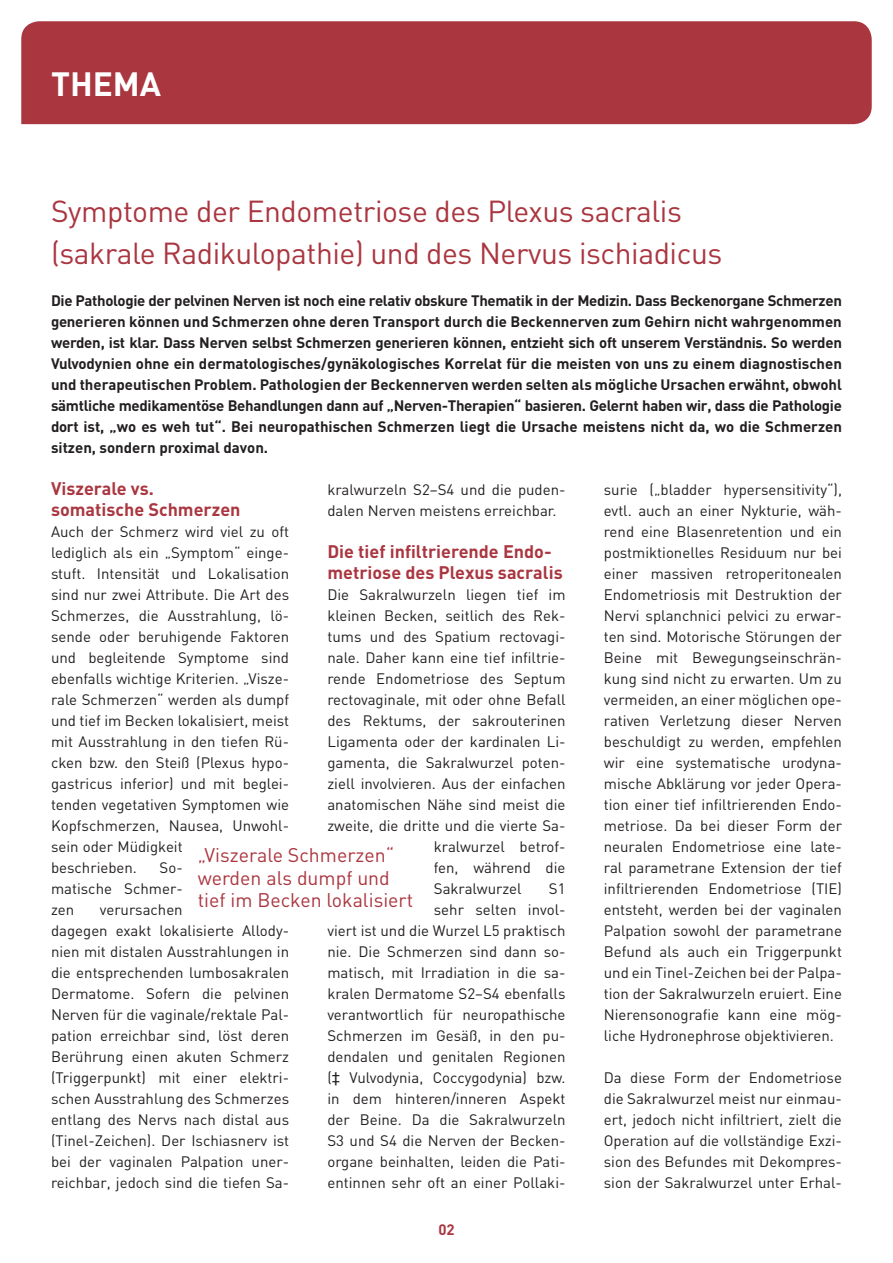
<style>
.page{position:relative;width:893px;height:1263px;background:#fff}
.page>*{position:absolute;margin:0;border:0;box-sizing:border-box;transform-origin:0 0}
.t1{font:700 33.3px "DIN";color:#fff}
.t2{font:30px/42px "DIN";letter-spacing:-.015em;color:#aa3640}
.t3{font:19.5px/22.5px "DIN";color:#aa3640}
.t4{font:700 18px/21px "DIN";color:#aa3640}
.t5{font:15px/21px "DIN";color:#231f20}
.t6{font:700 15px/21px "DIN";color:#231f20;text-align:justify}
.t7{font:700 15px "DIN";color:#aa3640}
.s1{font-family:"Helvetica"}
</style>
<div class="page">
<div style="left:21px;top:21px;width:851px;height:103px;background:#aa3640"></div>
<h1 class="t1" style="left:51px;top:62px;width:112px">Thema</h1>
<h2 class="t2" style="left:51px;top:190px;width:673px">Symptome der Endometriose des Plexus sacralis (sakrale Radikulopathie) und des Nervus ischiadicus</h2>
<p class="t6" style="left:51px;top:289px;width:792px">Die Pathologie der pelvinen Nerven ist noch eine relativ obskure Thematik in der Medizin. Dass Beckenorgane Schmerzen generieren können und Schmerzen ohne deren Transport durch die Beckennerven zum Gehirn nicht wahrgenommen werden, ist klar. Dass Nerven selbst Schmerzen generieren können, entzieht sich oft unserem Verständnis. So werden Vulvodynien ohne ein dermatologisches/gynäkologisches Korrelat für die meisten von uns zu einem diagnostischen und therapeutischen Problem. Pathologien der Beckennerven werden selten als mögliche Ursachen erwähnt, obwohl sämtliche medikamentöse Behandlungen dann auf „Nerven-Therapien“ basieren. Gelernt haben wir, dass die Pathologie dort ist, „wo es weh tut“. Bei neuropathischen Schmerzen liegt die Ursache meistens nicht da, wo die Schmerzen sitzen, sondern proximal davon.</p>
<p class="t4" style="left:51px;top:477px;width:191px">Viszerale vs. somatische Schmerzen</p>
<p class="t5" style="left:51px;top:521px;width:240px">Auch der Schmerz wird viel zu oft lediglich als ein „Symptom“ einge&shy;stuft. Intensität und Lokalisation sind nur zwei Attribute. Die Art des<br>Schmerzes, die Ausstrahlung, lö&shy;sende oder beruhigende Faktoren und begleitende Symptome sind ebenfalls wichtige Kriterien. „Visze&shy;rale Schmerzen“ werden als dumpf und tief im Becken lokalisiert, meist mit Ausstrahlung in den tiefen Rü&shy;cken bzw. den Steiß (Plexus hypo&shy;gastricus inferior) und mit beglei&shy;tenden vegetativen Symptomen wie<br>Kopfschmerzen, Nausea, Unwohl&shy;sein oder Müdigkeit<br>beschrieben.</p>
<p class="t5" style="left:327px;top:479px;width:240px">kralwurzeln S2–S4 und die puden&shy;dalen Nerven meistens erreichbar.</p>
<p class="t4" style="left:327px;top:540px;width:237px">Die tief infiltrierende Endo&shy;metriose des Plexus sacralis</p>
<p class="t5" style="left:327px;top:584px;width:240px">Die Sakralwurzeln liegen tief im</p>
<p class="t5" style="left:327px;top:605px;width:240px">kleinen Becken, seitlich des Rek-</p>
<p class="t5" style="left:327px;top:626px;width:240px">tums und des Spatium rectovagi-</p>
<p class="t5" style="left:327px;top:647px;width:240px">nale. Daher kann eine tief infiltrie-</p>
<p class="t5" style="left:327px;top:668px;width:240px">rende Endometriose des Septum</p>
<p class="t5" style="left:327px;top:689px;width:240px">rectovaginale, mit oder ohne Befall</p>
<p class="t5" style="left:327px;top:710px;width:240px">des Rektums, der sakrouterinen</p>
<p class="t5" style="left:327px;top:731px;width:240px">Ligamenta oder der kardinalen Li-</p>
<p class="t5" style="left:327px;top:752px;width:240px">gamenta, die Sakralwurzel poten-</p>
<p class="t5" style="left:327px;top:773px;width:240px">ziell involvieren. Aus der einfachen</p>
<p class="t5" style="left:327px;top:794px;width:240px">anatomischen Nähe sind meist die</p>
<p class="t5" style="left:327px;top:815px;width:240px">zweite, die dritte und die vierte Sa-</p>
<p class="t5" style="left:434px;top:836px;width:133px">kralwurzel betrof-</p>
<p class="t5" style="left:434px;top:857px;width:133px">fen, während die</p>
<p class="t5" style="left:434px;top:878px;width:89px">Sakralwurzel</p>
<h3 class="t3" style="left:198px;top:843px;width:217px">„Viszerale Schmerzen“ werden als dumpf und tief im Becken lokalisiert</h3>
<p class="t5" style="left:51px;top:857px;width:133px;text-align:justify;text-indent:109px">So&shy;matische Schmer&shy;zen</p>
<p class="t5" style="left:327px;top:878px;width:240px;text-align:right">S1<br>sehr selten invol-<br>viert ist und die Wurzel L5 praktisch nie. Die Schmerzen sind dann so&shy;matisch, mit Irradiation in die sa&shy;kralen Dermatome S2–S4 ebenfalls verantwortlich für neuropathische<br>Schmerzen im Gesäß, in den pu&shy;dendalen und genitalen Regionen (<span class="s1">‡</span> Vulvodynia, Coccygodynia) bzw. in dem hinteren/inneren Aspekt der Beine. Da die Sakralwurzeln<br>S3 und S4 die Nerven der Becken&shy;organe beinhalten, leiden die Pati&shy;entinnen sehr oft an einer Pollaki-</p>
<p class="t5" style="left:51px;top:899px;width:240px;text-indent:49px">verursachen<br>dagegen exakt lokalisierte Allody&shy;nien mit distalen Ausstrahlungen in die entsprechenden lumbosakralen Dermatome. Sofern die pelvinen Nerven für die vaginale/rektale Pal&shy;pation erreichbar sind, löst deren Berührung einen akuten Schmerz (Triggerpunkt) mit einer elektri&shy;schen Ausstrahlung des Schmerzes entlang des Nervs nach distal aus (Tinel-Zeichen). Der Ischiasnerv ist bei der vaginalen Palpation uner&shy;reichbar, jedoch sind die tiefen Sa-</p>
<p class="t7" style="left:438px;top:1220px;width:18px">02</p>
<p class="t5" style="left:604px;top:479px;width:240px;text-align:justify">surie („bladder hypersensitivity“), evtl. auch an einer Nykturie, wäh&shy;rend eine Blasenretention und ein postmiktionelles Residuum nur bei einer massiven retroperitonealen Endometriosis mit Destruktion der Nervi splanchnici pelvici zu erwar&shy;ten sind. Motorische Störungen der Beine mit Bewegungseinschrän&shy;kung sind nicht zu erwarten. Um zu vermeiden, an einer möglichen ope&shy;rativen Verletzung dieser Nerven beschuldigt zu werden, empfehlen wir eine systematische urodyna&shy;mische Abklärung vor jeder Opera&shy;tion einer tief infiltrierenden Endo&shy;metriose. Da bei dieser Form der neuralen Endometriose eine late&shy;ral parametrane Extension der tief infiltrierenden Endometriose (TIE) entsteht, werden bei der vaginalen Palpation sowohl der parametrane Befund als auch ein Triggerpunkt und ein Tinel-Zeichen bei der Palpa&shy;tion der Sakralwurzeln eruiert. Eine Nierensonografie kann eine mög&shy;liche Hydronephrose objektivieren.</p>
<p class="t5" style="left:604px;top:1067px;width:240px;text-align:justify">Da diese Form der Endometriose die Sakralwurzel meist nur einmau&shy;ert, jedoch nicht infiltriert, zielt die Operation auf die vollständige Exzi&shy;sion des Befundes mit Dekompres&shy;sion der Sakralwurzel unter Erhal-</p>
</div>
